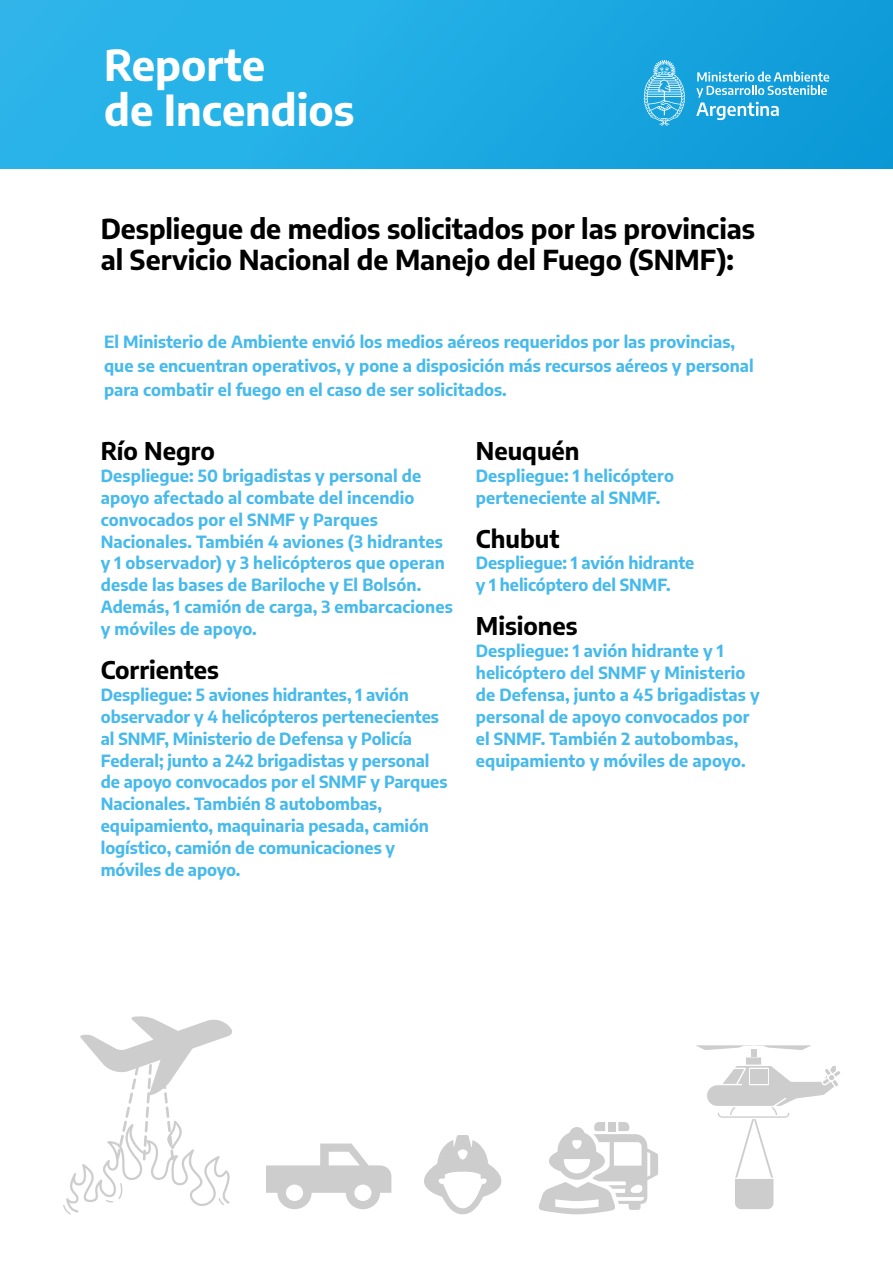
<style>
.page{position:relative;width:893px;height:1263px;background:#fff}
.page>*{position:absolute;margin:0;border:0;box-sizing:border-box;transform-origin:0 0}
.t1{font:700 42px/44.4px "Encode Sans";color:#fff}
.t2{font:700 27px/30.8px "Encode Sans";letter-spacing:-.005em;color:#000}
.t3{font:700 24px "Encode Sans";color:#000}
.t4{font:700 16.5px/21.9px "Encode Sans";color:#47baec}
</style>
<div class="page">
<div style="left:0;top:0;width:893px;height:169px;background:linear-gradient(to right,#2fb9ec,#0e9bd8)"></div>
<svg style="left:696px;top:72px;width:133px;height:48px;background:#45b2e1"></svg>
<svg style="left:644px;top:60px;width:41px;height:66px;background:#50b9e5"></svg>
<svg style="left:266px;top:1143px;width:125px;height:66px"></svg>
<svg style="left:424px;top:1135px;width:78px;height:80px"></svg>
<svg style="left:538px;top:1122px;width:120px;height:92px"></svg>
<div style="left:750px;top:1049px;width:6px;height:7px;background:#cdcdcd"></div>
<svg style="left:696px;top:1045px;width:115px;height:5px"></svg>
<svg style="left:707px;top:1057px;width:133px;height:152px"></svg>
<svg style="left:63px;top:1016px;width:169px;height:198px"></svg>
<h1 class="t1" style="left:104px;top:41px;width:252px">Reporte<br>de Incendios</h1>
<h2 class="t2" style="left:101px;top:212px;width:656px">Despliegue de medios solicitados por las provincias al Servicio Nacional de Manejo del Fuego (SNMF):</h2>
<p class="t4" style="left:104px;top:329px;width:651px;line-height:24px">El Ministerio de Ambiente envió los medios aéreos requeridos por las provincias, que se encuentran operativos, y pone a disposición más recursos aéreos y personal para combatir el fuego en el caso de ser solicitados.</p>
<h3 class="t3" style="left:101px;top:433px;width:116px">Río Negro</h3>
<p class="t4" style="left:101px;top:464px;width:354px">Despliegue: 50 brigadistas y personal de apoyo afectado al combate del incendio convocados por el SNMF y Parques Nacionales. También 4 aviones (3 hidrantes y 1 observador) y 3 helicópteros que operan desde las bases de Bariloche y El Bolsón.<br>Además, 1 camión de carga, 3 embarcaciones y móviles de apoyo.</p>
<h3 class="t3" style="left:101px;top:652px;width:120px">Corrientes</h3>
<p class="t4" style="left:101px;top:683px;width:348px">Despliegue: 5 aviones hidrantes, 1 avión observador y 4 helicópteros pertenecientes al SNMF, Ministerio de Defensa y Policía Federal; junto a 242 brigadistas y personal de apoyo convocados por el SNMF y Parques Nacionales. También 8 autobombas, equipamiento, maquinaria pesada, camión logístico, camión de comunicaciones y móviles de apoyo.</p>
<h3 class="t3" style="left:476px;top:433px;width:105px">Neuquén</h3>
<p class="t4" style="left:476px;top:464px;width:200px">Despliegue: 1 helicóptero perteneciente al SNMF.</p>
<h3 class="t3" style="left:476px;top:521px;width:85px">Chubut</h3>
<p class="t4" style="left:476px;top:551px;width:220px">Despliegue: 1 avión hidrante y 1 helicóptero del SNMF.</p>
<h3 class="t3" style="left:476px;top:608px;width:103px">Misiones</h3>
<p class="t4" style="left:476px;top:639px;width:285px">Despliegue: 1 avión hidrante y 1 helicóptero del SNMF y Ministerio de Defensa, junto a 45 brigadistas y personal de apoyo convocados por el SNMF. También 2 autobombas, equipamiento y móviles de apoyo.</p>
</div>
